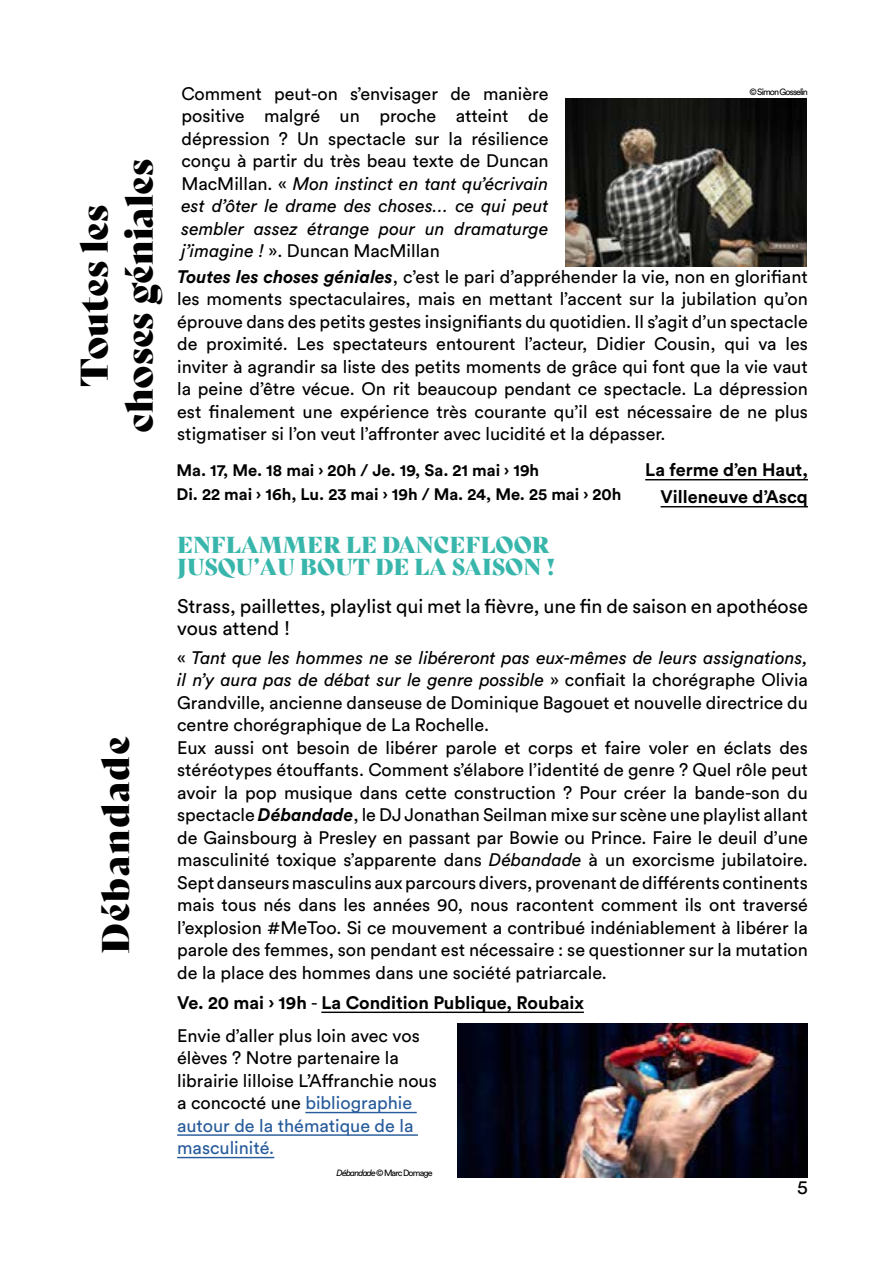
<style>
.page{position:relative;width:893px;height:1263px;background:#fff}
.page>*{position:absolute;margin:0;border:0;box-sizing:border-box;transform-origin:0 0}
.t1{font:37.5px/45px "Bely Display W00";color:#000;text-align:center}
.t2{font:37.5px "Bely Display W00";letter-spacing:.035em;color:#000}
.t3{font:22.5px/22.5px "Bely Display W00";color:#38b6ab}
.t4{font:19.5px/22.5px "Circular Std";color:#000}
.t5{font:18px/22.5px "Circular Std";color:#000;text-align:justify}
.t6{font:700 18px/27px "Circular Std";color:#000;text-align:right}
.t7{font:700 16.5px/24px "Circular Std";color:#000}
.t8{font:9px "Circular Std";letter-spacing:-.1em;color:#000}
.s1{font-style:italic}
.s2{font-weight:700;font-style:italic}
.s3{font-weight:400}
.s4{color:#275b9b}
</style>
<div class="page">
<hr style="left:645px;top:479px;width:163px;height:1px;background:#000">
<hr style="left:661px;top:506px;width:147px;height:1px;background:#000">
<hr style="left:321px;top:1011px;width:263px;height:2px;background:#000">
<img style="left:458px;top:1024px;width:350px;height:154px">
<hr style="left:305px;top:1112px;width:112px;height:1px;background:#275b9b">
<hr style="left:177px;top:1134px;width:241px;height:2px;background:#275b9b">
<hr style="left:177px;top:1157px;width:97px;height:1px;background:#275b9b">
<img style="left:566px;top:99px;width:240px;height:168px">
<h1 class="t1" style="left:69px;top:432px;width:275px;rotate:-90deg">Toutes les choses géniales</h1>
<h1 class="t2" style="left:85px;top:954px;width:220px;rotate:-90deg">Débandade</h1>
<p class="t5" style="left:181px;top:82px;width:369px">Comment peut-on s’envisager de manière</p>
<p class="t8" style="left:749px;top:86px;width:60px">© Simon Gosselin</p>
<p class="t5" style="left:181px;top:104px;width:369px">positive malgré un proche atteint de dépression ? Un spectacle sur la résilience conçu à partir du très beau texte de Duncan MacMillan. « <span class="s1">Mon instinct en tant qu’écrivain est d’ôter le drame des choses… ce qui peut sembler assez étrange pour un dramaturge j’imagine !</span> ». Duncan MacMillan</p>
<p class="t5" style="left:177px;top:265px;width:632px"><span class="s2">Toutes les choses géniales</span>, c’est le pari d’appréhender la vie, non en glorifiant les moments spectaculaires, mais en mettant l’accent sur la jubilation qu’on éprouve dans des petits gestes insignifiants du quotidien. Il s’agit d’un spectacle de proximité. Les spectateurs entourent l’acteur, Didier Cousin, qui va les inviter à agrandir sa liste des petits moments de grâce qui font que la vie vaut la peine d’être vécue. On rit beaucoup pendant ce spectacle. La dépression est finalement une expérience très courante qu’il est nécessaire de ne plus stigmatiser si l’on veut l’affronter avec lucidité et la dépasser.</p>
<p class="t6" style="left:645px;top:456px;width:164px">La ferme d’en Haut,<br>Villeneuve d’Ascq</p>
<p class="t3" style="left:177px;top:531px;width:380px">ENFLAMMER LE DANCEFLOOR<br>JUSQU’AU BOUT DE LA SAISON !</p>
<p class="t4" style="left:177px;top:594px;width:632px">Strass, paillettes, playlist qui met la fièvre, une fin de saison en apothéose vous attend !</p>
<p class="t5" style="left:177px;top:646px;width:632px;text-align:left">« <span class="s1">Tant que les hommes ne se libéreront pas eux-mêmes de leurs assignations, il n’y aura pas de débat sur le genre possible</span> » confiait la chorégraphe Olivia Grandville, ancienne danseuse de Dominique Bagouet et nouvelle directrice du centre chorégraphique de La Rochelle.<br>Eux aussi ont besoin de libérer parole et corps et faire voler en éclats des stéréotypes étouffants. Comment s’élabore l’identité de genre ? Quel rôle peut avoir la pop musique dans cette construction ? Pour créer la bande-son du spectacle <span class="s2">Débandade</span>, le DJ Jonathan Seilman mixe sur scène une playlist allant de Gainsbourg à Presley en passant par Bowie ou Prince. Faire le deuil d’une masculinité toxique s’apparente dans <span class="s1">Débandade</span> à un exorcisme jubilatoire.<br>Sept danseurs masculins aux parcours divers, provenant de différents continents mais tous nés dans les années 90, nous racontent comment ils ont traversé l’explosion #MeToo. Si ce mouvement a contribué indéniablement à libérer la parole des femmes, son pendant est nécessaire : se questionner sur la mutation de la place des hommes dans une société patriarcale.</p>
<p class="t6" style="left:177px;top:988px;width:408px">Ve. 20 mai › 19h <span class="s3">-</span> La Condition Publique, Roubaix</p>
<p class="t7" style="left:176px;top:458px;width:447px">Ma. 17, Me. 18 mai › 20h / Je. 19, Sa. 21 mai › 19h<br>Di. 22 mai › 16h, Lu. 23 mai › 19h / Ma. 24, Me. 25 mai › 20h</p>
<p class="t5" style="left:177px;top:1024px;width:261px;text-align:left">Envie d’aller plus loin avec vos élèves ? Notre partenaire la librairie lilloise L’Affranchie nous a concocté une <span class="s4">bibliographie autour de la thématique de la masculinité.</span></p>
<p class="t8" style="left:337px;top:1167px;width:98px"><span class="s1">Débandade</span> © Marc Domage</p>
<p class="t4" style="left:797px;top:1175px;width:12px">5</p>
</div>
